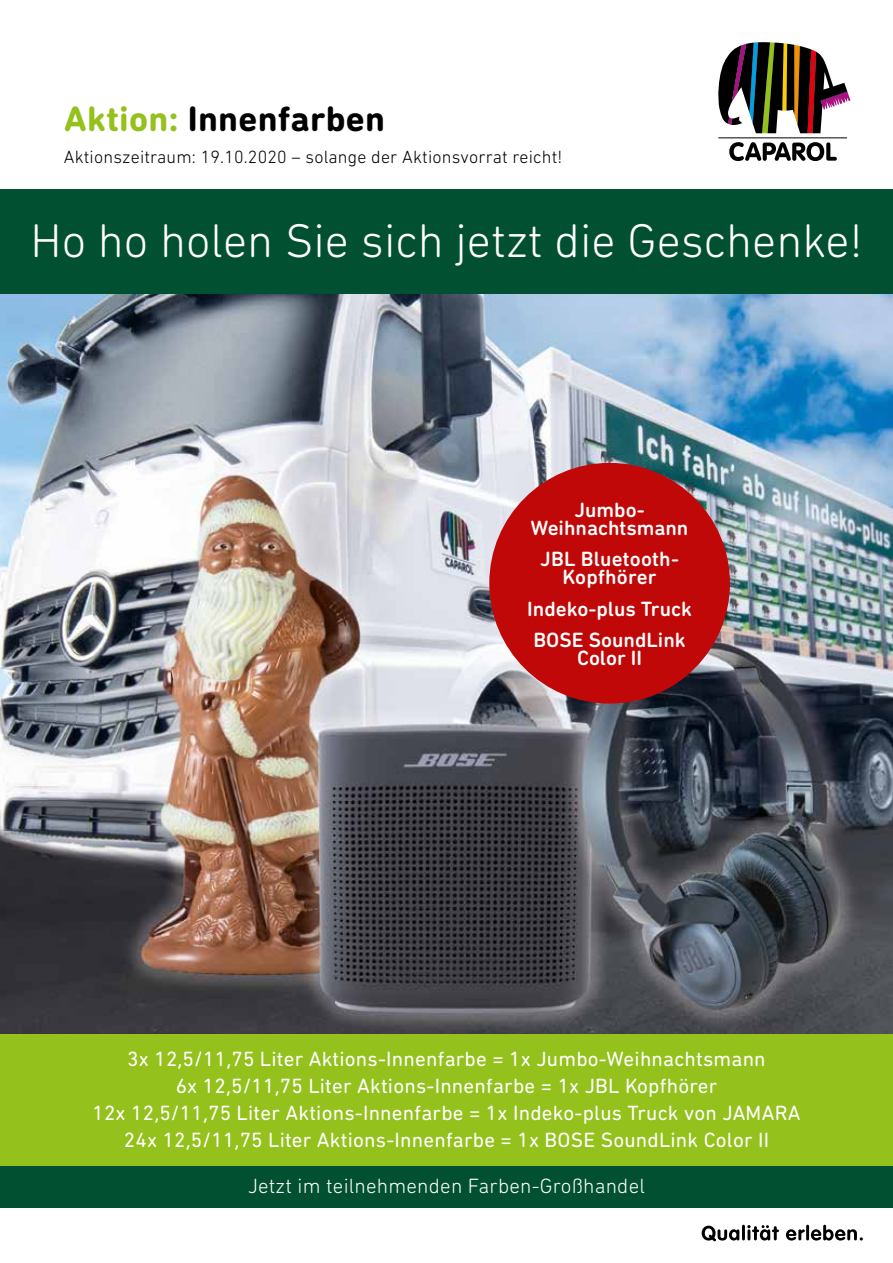
<style>
.page{position:relative;width:893px;height:1263px;background:#fff}
.page>*{position:absolute;margin:0;border:0;box-sizing:border-box;transform-origin:0 0}
.t1{font:300 48px "DIN Next Rounded LT Pro";color:#fff}
.t2{font:700 36px "DIN Next Rounded LT Pro";letter-spacing:.01em;color:#000}
.t3{font:21px/27px "DIN Next Rounded LT Pro";letter-spacing:.01em;color:#fff;text-align:center}
.t4{font:500 21px/18px "DIN Next Rounded LT Pro";color:#fff;text-align:center}
.t5{font:300 21px "DIN Next Rounded LT Pro";letter-spacing:.01em;color:#fff}
.t6{font:300 18px "DIN Next LT Pro";letter-spacing:.01em;color:#000}
.s1{color:#94c11c}
</style>
<div class="page">
<img style="left:0;top:294px;width:893px;height:740px">
<svg style="left:729px;top:142px;width:108px;height:19px"></svg>
<hr style="left:718px;top:138px;width:129px;height:1px;background:#000">
<svg style="left:718px;top:42px;width:132px;height:91px"></svg>
<svg style="left:702px;top:1225px;width:161px;height:16px"></svg>
<div style="left:0;top:1165px;width:893px;height:43px;background:#005031"></div>
<div style="left:0;top:190px;width:893px;height:104px;background:#005031"></div>
<div style="left:0;top:1034px;width:893px;height:131px;background:#94c11c"></div>
<div style="left:489px;top:463px;width:241px;height:241px;background:#c00808;border-radius:50%"></div>
<h2 class="t2" style="left:64px;top:98px;width:323px"><span class="s1">Aktion:</span> Innenfarben</h2>
<p class="t6" style="left:64px;top:146px;width:500px">Aktionszeitraum: 19.10.2020 – solange der Aktionsvorrat reicht!</p>
<h1 class="t1" style="left:30px;top:213px;width:833px">Ho ho holen Sie sich jetzt die Geschenke!</h1>
<p class="t4" style="left:531px;top:500px;width:159px">Jumbo-<br>Weihnachtsmann</p>
<p class="t4" style="left:540px;top:550px;width:140px">JBL Bluetooth-<br>Kopfhörer</p>
<p class="t4" style="left:527px;top:593px;width:166px;line-height:31.5px">Indeko-plus Truck<br>BOSE SoundLink</p>
<p class="t4" style="left:577px;top:649px;width:67px">Color II</p>
<p class="t3" style="left:92px;top:1045px;width:710px">3x 12,5/11,75 Liter Aktions-Innenfarbe = 1x Jumbo-Weihnachtsmann<br>6x 12,5/11,75 Liter Aktions-Innenfarbe = 1x JBL Kopfhörer<br>12x 12,5/11,75 Liter Aktions-Innenfarbe = 1x Indeko-plus Truck von JAMARA 24x 12,5/11,75 Liter Aktions-Innenfarbe = 1x BOSE SoundLink Color II</p>
<p class="t5" style="left:248px;top:1174px;width:398px">Jetzt im teilnehmenden Farben-Großhandel</p>
</div>
